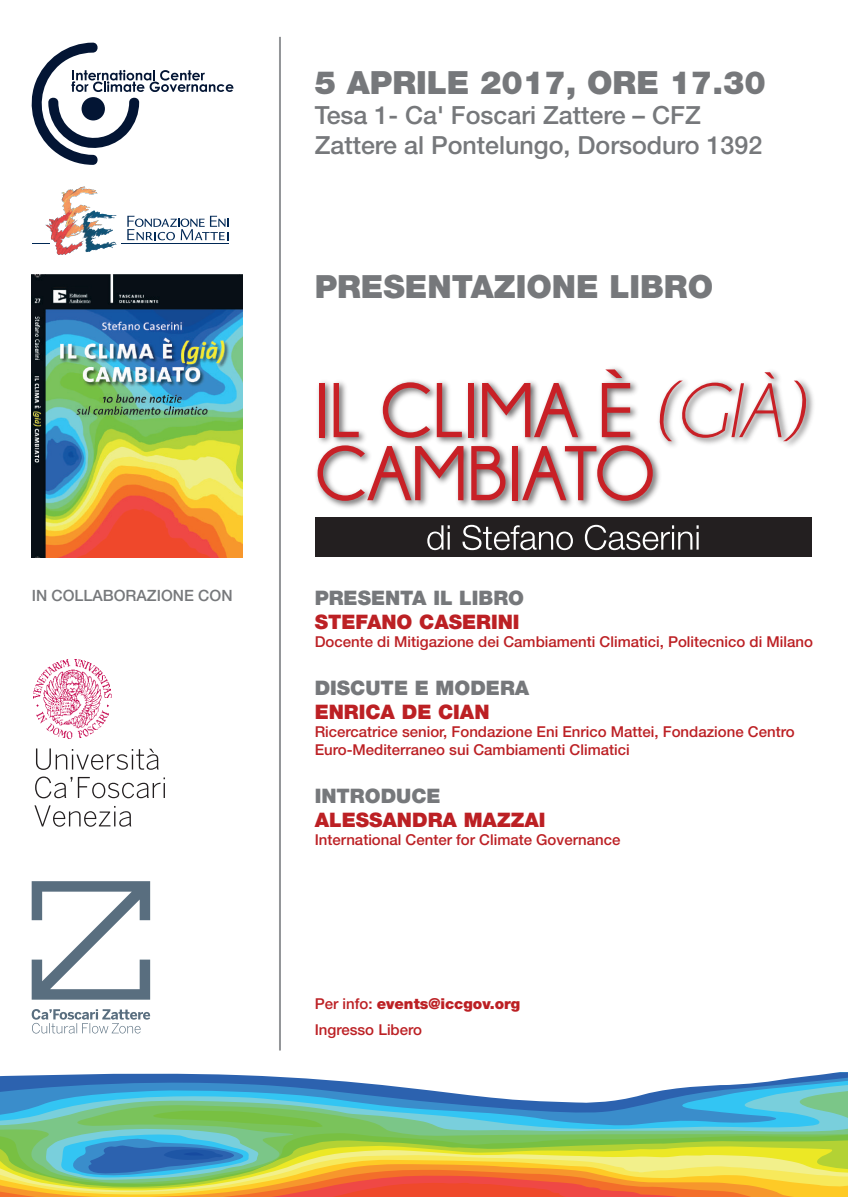
<style>
.page{position:relative;width:848px;height:1197px;background:#fff}
.page>*{position:absolute;margin:0;border:0;box-sizing:border-box;transform-origin:0 0}
.t1{font:700 78px/63px "Champagne&Limousines";color:#c82026}
.t2{font:900 32px "Helvetica Neue";color:#76787b}
.t3{font:500 25px/30px "Helvetica Neue";color:#76787b}
.t4{font:900 20px "Helvetica Neue";color:#bc2024}
.t5{font:900 20px "Helvetica Neue";color:#76787b}
.t6{font:500 15.6px "Helvetica Neue";color:#76787b}
.t7{font:500 15px/26px "Helvetica Neue";color:#bc2024}
.s1{font-weight:400;font-style:italic}
.s2{font-weight:900}
</style>
<div class="page">
<hr style="left:279px;top:37px;width:2px;height:1013px;background:#939598">
<svg style="left:31px;top:43px;width:202px;height:122px"></svg>
<svg style="left:34px;top:805px;width:97px;height:21px"></svg>
<svg style="left:35px;top:776px;width:37px;height:22px"></svg>
<svg style="left:78px;top:776px;width:87px;height:22px"></svg>
<svg style="left:36px;top:748px;width:123px;height:21px"></svg>
<img style="left:33px;top:659px;width:79px;height:79px">
<svg style="left:32px;top:881px;width:118px;height:118px"></svg>
<svg style="left:32px;top:1009px;width:118px;height:24px"></svg>
<img style="left:32px;top:275px;width:210px;height:282px">
<img style="left:316px;top:367px;width:498px;height:171px">
<div style="left:315px;top:517px;width:496px;height:40px;background:#231f20"></div>
<svg style="left:427px;top:525px;width:23px;height:25px"></svg>
<svg style="left:462px;top:524px;width:111px;height:26px"></svg>
<svg style="left:585px;top:524px;width:113px;height:26px"></svg>
<svg style="left:0;top:1072px;width:848px;height:124px;background:#97b78f"></svg>
<hr style="left:121px;top:243px;width:108px;height:1px;background:#002855">
<svg style="left:127px;top:216px;width:101px;height:24px"></svg>
<svg style="left:32px;top:186px;width:85px;height:69px"></svg>
<img style="left:61px;top:187px;width:23px;height:25px">
<p class="t6" style="left:32px;top:586px;width:202px">IN COLLABORAZIONE CON</p>
<h2 class="t2" style="left:315px;top:63px;width:452px">5 APRILE 2017, ORE 17.30</h2>
<h3 class="t3" style="left:315px;top:99px;width:449px">Tesa 1- Ca' Foscari Zattere – CFZ<br>Zattere al Pontelungo, Dorsoduro 1392</h3>
<h2 class="t2" style="left:315px;top:267px;width:400px">PRESENTAZIONE LIBRO</h2>
<h1 class="t1" style="left:315px;top:379px;width:489px">IL CLIMA È <span class="s1">(GIÀ)<br></span>CAMBIATO</h1>
<h3 class="t5" style="left:315px;top:585px;width:211px">PRESENTA IL LIBRO</h3>
<h3 class="t4" style="left:315px;top:609px;width:206px">STEFANO CASERINI</h3>
<p class="t7" style="left:315px;top:628px;width:499px">Docente di Mitigazione dei Cambiamenti Climatici, Politecnico di Milano</p>
<h3 class="t5" style="left:315px;top:675px;width:216px">DISCUTE E MODERA</h3>
<h3 class="t4" style="left:315px;top:699px;width:176px">ENRICA DE CIAN</h3>
<p class="t7" style="left:315px;top:722px;width:481px;line-height:18px">Ricercatrice senior, Fondazione Eni Enrico Mattei, Fondazione Centro<br>Euro-Mediterraneo sui Cambiamenti Climatici</p>
<h3 class="t5" style="left:315px;top:783px;width:127px">INTRODUCE</h3>
<h3 class="t4" style="left:315px;top:807px;width:232px">ALESSANDRA MAZZAI</h3>
<p class="t7" style="left:315px;top:826px;width:307px">International Center for Climate Governance</p>
<p class="t7" style="left:315px;top:990px;width:207px">Per info: <span class="s2">events@iccgov.org<br></span>Ingresso Libero</p>
</div>
